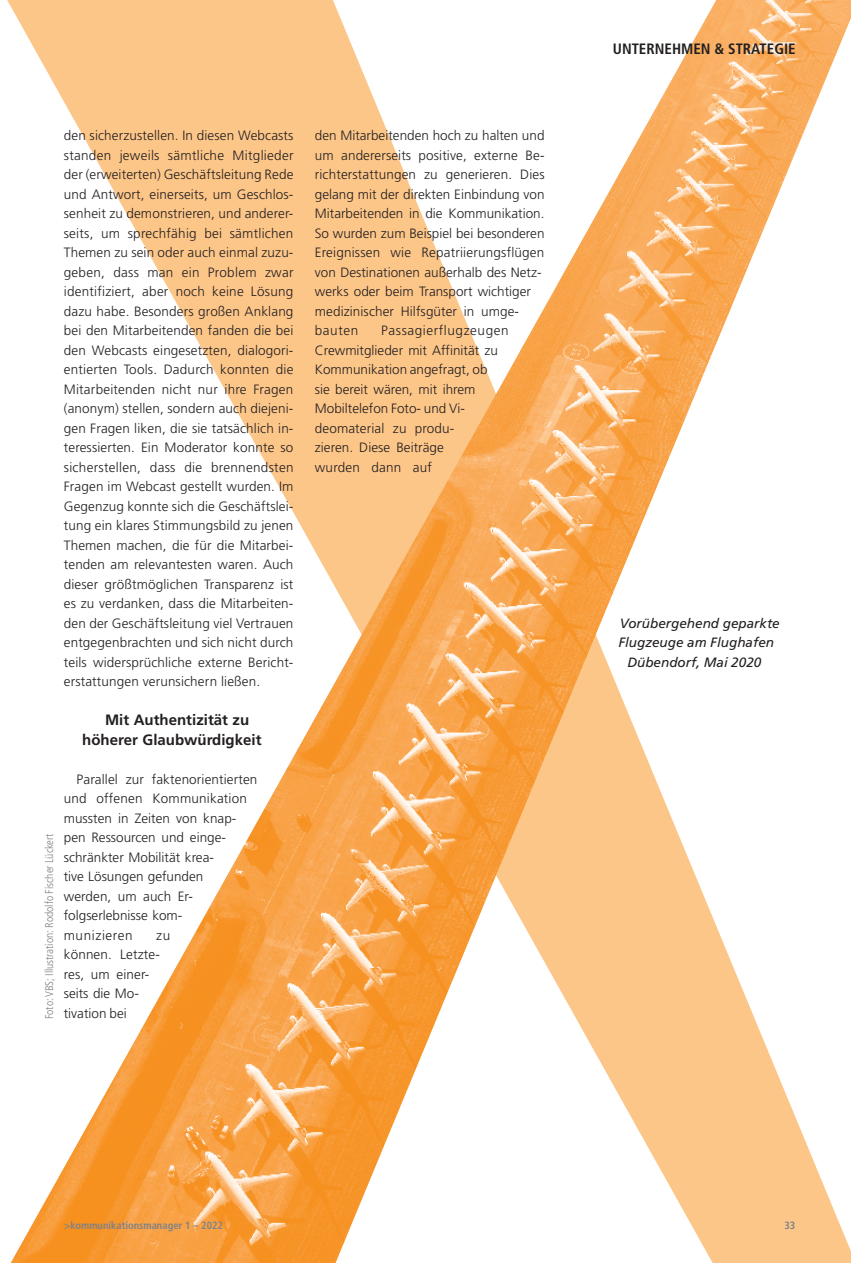
<style>
.page{position:relative;width:851px;height:1263px;background:#fff}
.page>*{position:absolute;margin:0;border:0;box-sizing:border-box;transform-origin:0 0}
.ZwiTi{font:700 15px "Frutiger LT Std";color:#231f20}
.RUBRIK{font:700 condensed 15px "Frutiger LT Std";color:#231f20}
.Bodytext{font:300 13.5px/19.5px "Frutiger LT Std";color:#231f20}
.QuelleAufBild{font:italic 13.5px "Frutiger LT Std";color:#231f20}
.FotoHinweis{font:300 condensed 11.25px "Frutiger LT Std";color:#808285}
.t1{font:700 condensed 10.5px "Frutiger LT Std";color:#808285}
</style>
<div class="page">
<img style="left:11px;top:0;width:839px;height:1263px">
<p class="FotoHinweis" style="left:43px;top:1019px;width:187px;rotate:-90deg">Foto: VBS; Illustration: Rodolfo Fischer Lückert</p>
<p class="Bodytext" style="left:64px;top:126px;width:231px;text-align:justify">den sicherzustellen. In diesen Webcasts standen jeweils sämtliche Mitglieder der (erweiterten) Geschäftsleitung Rede und Antwort, einerseits, um Geschlos&shy;senheit zu demonstrieren, und anderer&shy;seits, um sprechfähig bei sämtlichen Themen zu sein oder auch einmal zuzu&shy;geben, dass man ein Problem zwar identifiziert, aber noch keine Lösung dazu habe. Besonders großen Anklang bei den Mitarbeitenden fanden die bei den Webcasts eingesetzten, dialogori&shy;entierten Tools. Dadurch konnten die Mitarbeitenden nicht nur ihre Fragen (anonym) stellen, sondern auch diejeni&shy;gen Fragen liken, die sie tatsächlich in&shy;teressierten. Ein Moderator konnte so sicherstellen, dass die brennendsten Fragen im Webcast gestellt wurden. Im Gegenzug konnte sich die Geschäftslei&shy;tung ein klares Stimmungsbild zu jenen Themen machen, die für die Mitarbei&shy;tenden am relevantesten waren. Auch dieser größtmöglichen Transparenz ist es zu verdanken, dass die Mitarbeiten&shy;den der Geschäftsleitung viel Vertrauen entgegenbrachten und sich nicht durch teils widersprüchliche externe Bericht&shy;erstattungen verunsichern ließen.</p>
<p class="ZwiTi" style="left:105px;top:711px;width:146px">Mit Authentizität zu</p>
<p class="ZwiTi" style="left:82px;top:731px;width:181px">höherer Glaubwürdigkeit</p>
<p class="Bodytext" style="left:64px;top:770px;width:195px;text-indent:13px">Parallel zur faktenorientierten und offenen Kommunikation mussten in Zeiten von knap&shy;pen Ressourcen und einge&shy;schränkter Mobilität krea-<br>tive Lösungen gefunden<br>werden, um auch Er&shy;folgserlebnisse kom-<br>munizieren</p>
<p class="Bodytext" style="left:64px;top:926px;width:108px;text-indent:92px">zu können. Letzte&shy;res, um einer&shy;seits die Mo-</p>
<p class="Bodytext" style="left:64px;top:1004px;width:65px">tivation bei</p>
<p class="Bodytext" style="left:315px;top:126px;width:231px">den Mitarbeitenden hoch zu halten und um andererseits positive, externe Be&shy;richterstattungen zu generieren. Dies gelang mit der direkten Einbindung von Mitarbeitenden in die Kommunikation.<br>So wurden zum Beispiel bei besonderen Ereignissen wie Repatriierungsflügen von Destinationen außerhalb des Netz&shy;werks oder beim Transport wichtiger medizinischer Hilfsgüter in umge&shy;bauten</p>
<p class="Bodytext" style="left:315px;top:321px;width:195px;text-indent:66px">Passagierflugzeugen<br>Crewmitglieder mit Affinität zu<br>Kommunikation angefragt, ob<br>sie bereit wären, mit ihrem<br>Mobiltelefon Foto- und Vi&shy;deomaterial zu produ-<br>zieren. Diese Beiträge<br>wurden dann auf</p>
<p class="RUBRIK" style="left:612px;top:40px;width:184px">UNTERNEHMEN &amp; STRATEGIE</p>
<p class="QuelleAufBild" style="left:619px;top:615px;width:161px">Vorübergehend geparkte</p>
<p class="QuelleAufBild" style="left:618px;top:635px;width:157px">Flugzeuge am Flughafen</p>
<p class="QuelleAufBild" style="left:627px;top:654px;width:135px">Dübendorf, Mai 2020</p>
<p class="t1" style="left:64px;top:1219px;width:160px">&gt;kommunikationsmanager 1 – 2022</p>
<p class="t1" style="left:784px;top:1219px;width:12px">33</p>
</div>
